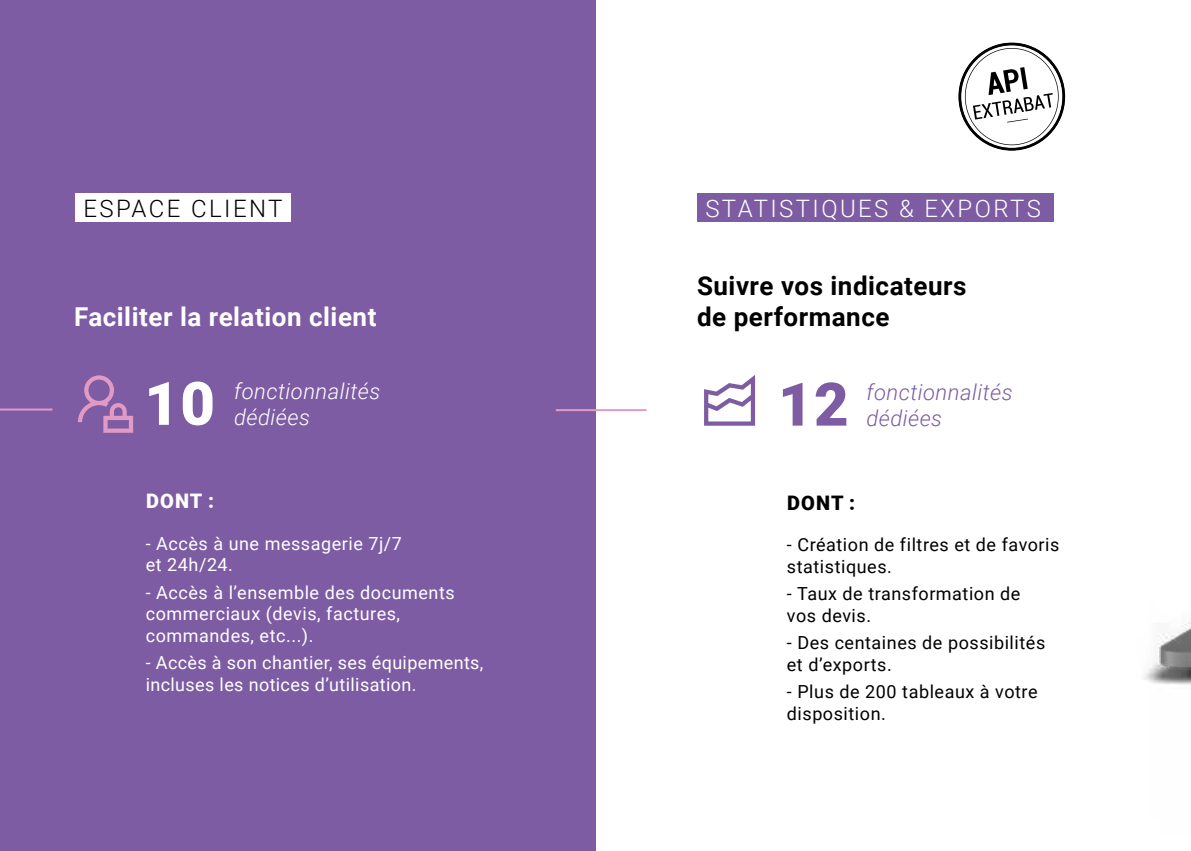
<style>
.page{position:relative;width:1191px;height:851px;background:#fff}
.page>*{position:absolute;margin:0;border:0;box-sizing:border-box;transform-origin:0 0}
.t1{font:900 60px "Roboto";color:#fff}
.t2{font:900 60px "Roboto";color:#7d5ca3}
.t3{font:700 26px/31.2px "Roboto";letter-spacing:.02em;color:#000}
.t4{font:700 26px "Roboto";letter-spacing:.02em;color:#fff}
.t5{font:300 24px "Roboto";letter-spacing:.1em;color:#fff}
.t6{font:300 24px "Roboto";letter-spacing:.1em;color:#000}
.t7{font:italic 300 22px/26.4px "Roboto";letter-spacing:.02em;color:#fff}
.t8{font:italic 300 22px/26.4px "Roboto";letter-spacing:.02em;color:#7d5ca3}
.t9{font:900 20px "Roboto";color:#fff}
.t10{font:900 20px "Roboto";color:#000}
.t11{font:18px/21.6px "Roboto";letter-spacing:.03em;color:#fff}
.t12{font:18px/21.6px "Roboto";letter-spacing:.03em;color:#000}
</style>
<div class="page">
<div style="left:0;top:0;width:595px;height:850px;background:#7d5ca3"></div>
<hr style="left:0;top:408px;width:52px;height:2px;background:#e19ac3">
<hr style="left:556px;top:409px;width:90px;height:2px;background:#e19ac3">
<img style="left:1053px;top:193px;width:138px;height:492px">
<div style="left:75px;top:193px;width:215px;height:29px;background:#fff"></div>
<div style="left:697px;top:193px;width:356px;height:29px;background:#7d5ca3"></div>
<svg style="left:958px;top:43px;width:107px;height:108px"></svg>
<h3 class="t6" style="left:83px;top:191px;width:201px">ESPACE CLIENT</h3>
<h3 class="t5" style="left:705px;top:191px;width:337px">STATISTIQUES &amp; EXPORTS</h3>
<h2 class="t4" style="left:74px;top:299px;width:304px">Faciliter la relation client</h2>
<h1 class="t1" style="left:144px;top:361px;width:72px">10</h1>
<p class="t7" style="left:234px;top:377px;width:148px">fonctionnalités dédiées</p>
<p class="t9" style="left:146px;top:487px;width:69px">DONT :</p>
<p class="t11" style="left:146px;top:532px;width:258px">- Accès à une messagerie 7j/7 et 24h/24.</p>
<p class="t11" style="left:146px;top:580px;width:310px">- Accès à l’ensemble des documents commerciaux (devis, factures, commandes, etc...).</p>
<p class="t11" style="left:146px;top:651px;width:339px">- Accès à son chantier, ses équipements, incluses les notices d’utilisation.</p>
<h2 class="t3" style="left:697px;top:269px;width:271px">Suivre vos indicateurs de performance</h2>
<h1 class="t2" style="left:778px;top:362px;width:72px">12</h1>
<p class="t8" style="left:866px;top:378px;width:148px">fonctionnalités dédiées</p>
<p class="t10" style="left:787px;top:488px;width:69px">DONT :</p>
<p class="t12" style="left:787px;top:533px;width:274px">- Création de filtres et de favoris statistiques.</p>
<p class="t12" style="left:787px;top:582px;width:235px">- Taux de transformation de vos devis.</p>
<p class="t12" style="left:787px;top:631px;width:260px">- Des centaines de possibilités et d’exports.</p>
<p class="t12" style="left:787px;top:680px;width:252px">- Plus de 200 tableaux à votre disposition.</p>
</div>
